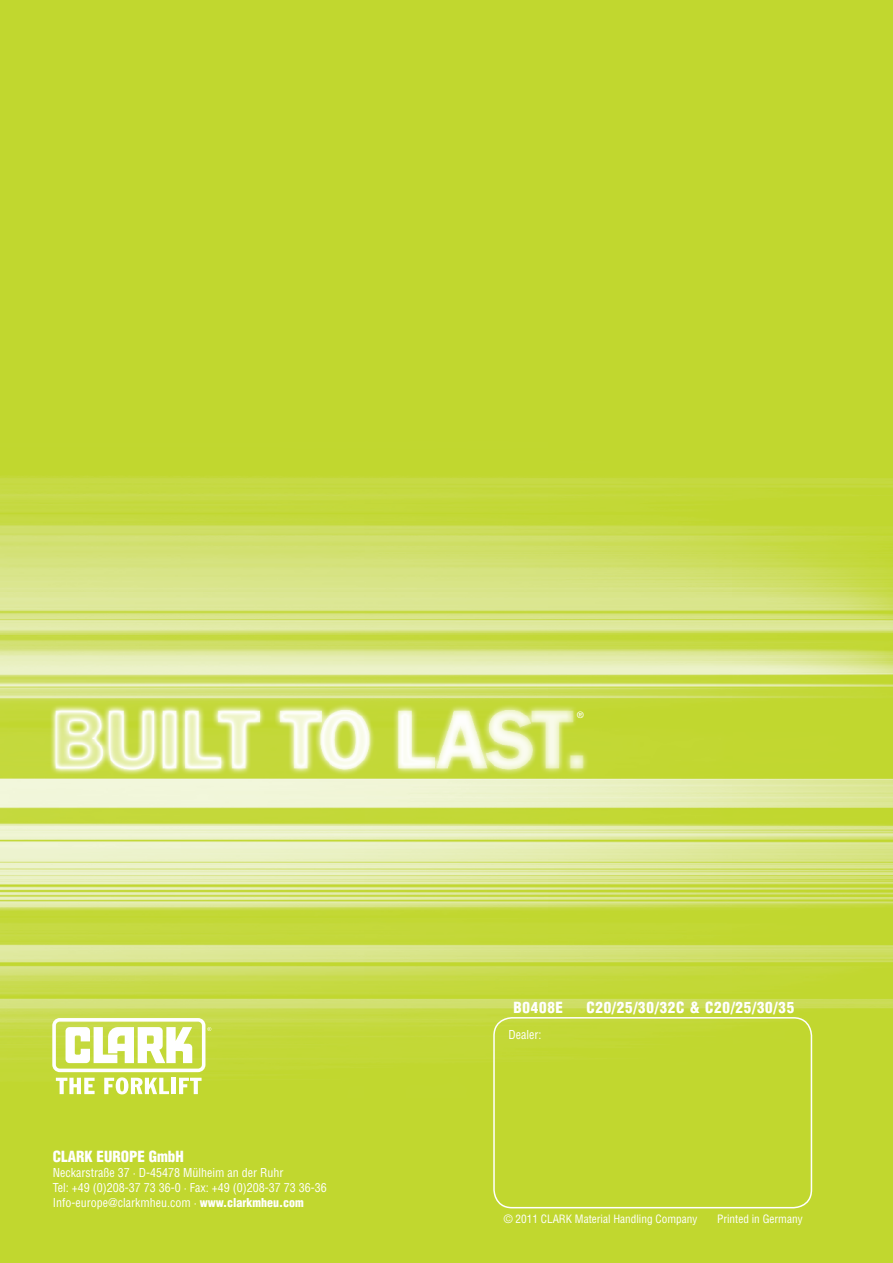
<style>
.page{position:relative;width:893px;height:1263px;background:#fff}
.page>*{position:absolute;margin:0;border:0;box-sizing:border-box;transform-origin:0 0}
.t1{font:900 condensed 15px "Helvetica";letter-spacing:.05em;color:#fff}
.t2{font:900 condensed 15px "Helvetica";color:#fff}
.t3{font:condensed 12px/15px "Helvetica";color:#fff}
.t4{font:condensed 11.25px "Helvetica";color:#fff}
.t5{font:500 9px "Helvetica Neue";color:#fff}
.s1{font-weight:900}
</style>
<div class="page">
<img style="left:0;top:0;width:893px;height:1263px">
<svg style="left:52px;top:1018px;width:159px;height:76px"></svg>
<img style="left:15px;top:687px;width:615px;height:102px">
<div style="left:493px;top:1017px;width:319px;height:191px;border:2px solid #fff;border-radius:18px"></div>
<p class="t2" style="left:53px;top:1147px;width:132px">CLARK EUROPE GmbH</p>
<p class="t3" style="left:53px;top:1165px;width:276px">Neckarstraße 37 · D-45478 Mülheim an der Ruhr<br>Tel: +49 (0)208-37 73 36-0 · Fax: +49 (0)208-37 73 36-36<br>Info-europe@clarkmheu.com · <span class="s1">www.clarkmheu.com</span></p>
<p class="t5" style="left:577px;top:709px;width:9px">®</p>
<p class="t1" style="left:513px;top:998px;width:51px">B0408E</p>
<p class="t1" style="left:586px;top:998px;width:209px">C20/25/30/32C &amp; C20/25/30/35</p>
<p class="t3" style="left:509px;top:1027px;width:34px">Dealer:</p>
<p class="t4" style="left:504px;top:1211px;width:195px">© 2011 CLARK Material Handling Company</p>
<p class="t4" style="left:717px;top:1211px;width:87px">Printed in Germany</p>
</div>
